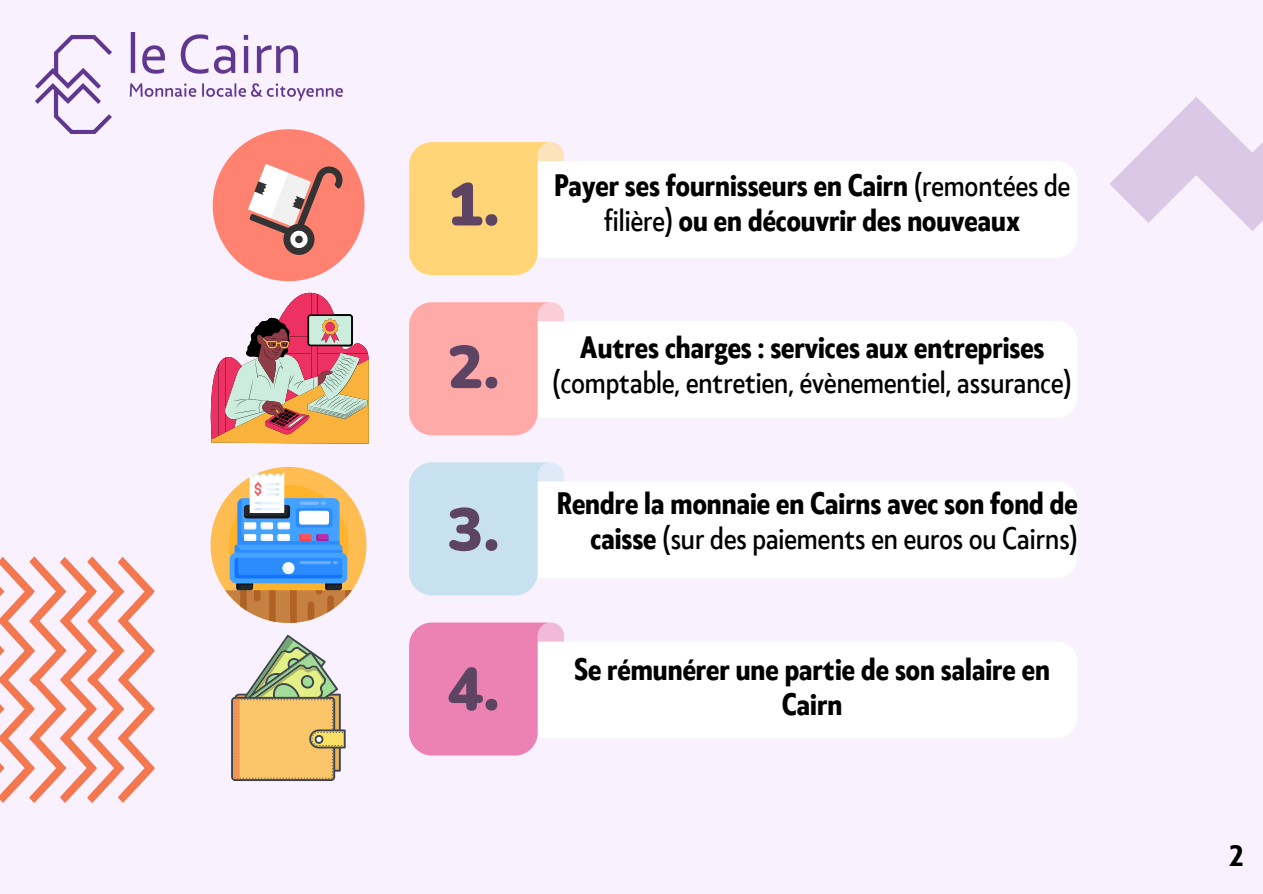
<style>
.page{position:relative;width:1263px;height:894px;background:#fff}
.page>*{position:absolute;margin:0;border:0;box-sizing:border-box;transform-origin:0 0}
.t1{font:900 60.15px "Nunito";color:#5e4463}
.t2{font:700 29.1px/34.8px "Klein Condensed";color:#000;text-align:center}
.t3{font:29.1px/34.8px "Klein Condensed";color:#000;text-align:center}
.t4{font:500 27.6px "Zigfrid";color:#000}
.s1{font-weight:400}
.s2{font-weight:700}
</style>
<div class="page">
<div style="left:0;top:0;width:1263px;height:893px;background:#faf1ff"></div>
<div style="left:564px;top:161px;width:513px;height:97px;background:#fff"></div>
<svg style="left:409px;top:142px;width:155px;height:133px"></svg>
<div style="left:564px;top:642px;width:513px;height:96px;background:#fff"></div>
<svg style="left:409px;top:622px;width:155px;height:133px"></svg>
<div style="left:564px;top:322px;width:513px;height:96px;background:#fff"></div>
<svg style="left:409px;top:302px;width:155px;height:133px"></svg>
<div style="left:564px;top:482px;width:513px;height:96px;background:#fff"></div>
<svg style="left:409px;top:462px;width:155px;height:133px"></svg>
<img style="left:0;top:556px;width:155px;height:245px">
<img style="left:1110px;top:97px;width:153px;height:134px">
<svg style="left:213px;top:133px;width:152px;height:148px"></svg>
<svg style="left:210px;top:293px;width:159px;height:150px"></svg>
<svg style="left:210px;top:466px;width:157px;height:314px"></svg>
<img style="left:35px;top:32px;width:307px;height:101px">
<p class="t1" style="left:447px;top:164px;width:54px">1.</p>
<p class="t1" style="left:447px;top:327px;width:54px">2.</p>
<p class="t1" style="left:447px;top:489px;width:54px">3.</p>
<p class="t1" style="left:447px;top:649px;width:54px">4.</p>
<p class="t2" style="left:554px;top:170px;width:518px">Payer ses fournisseurs en Cairn <span class="s1">(remontées de filière)</span> ou en découvrir des nouveaux</p>
<p class="t3" style="left:553px;top:332px;width:521px"><span class="s2">Autres charges : services aux entreprises </span>(comptable, entretien, évènementiel, assurance)</p>
<p class="t2" style="left:557px;top:488px;width:523px;text-align:right">Rendre la monnaie en Cairns avec son fond de caisse <span class="s1">(sur des paiements en euros ou Cairns)</span></p>
<p class="t2" style="left:574px;top:654px;width:477px">Se rémunérer une partie de son salaire en<br>Cairn</p>
<p class="t4" style="left:1229px;top:839px;width:16px">2</p>
</div>
